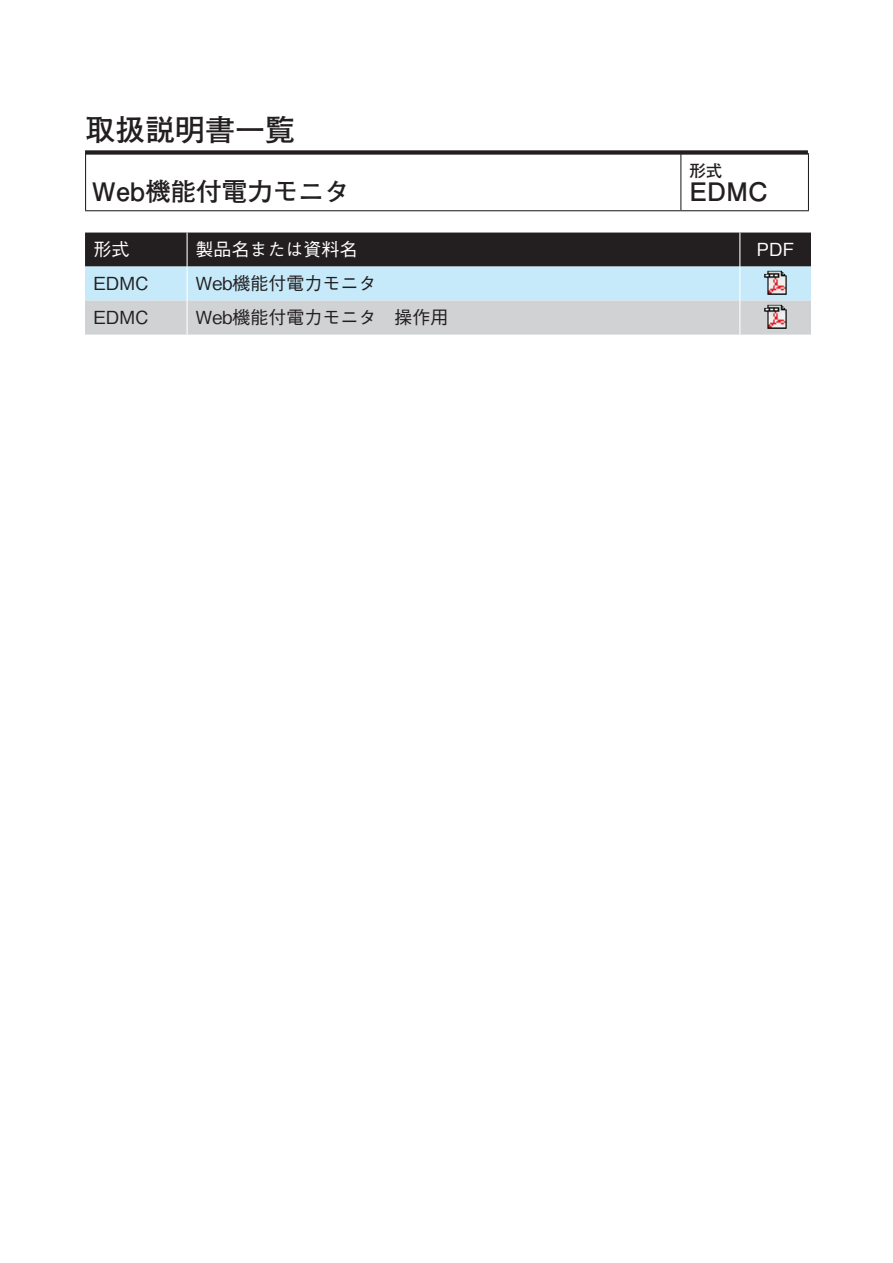
<style>
.page{position:relative;width:893px;height:1263px;background:#fff}
.page>*{position:absolute;margin:0;border:0;box-sizing:border-box;transform-origin:0 0}
.t1{font:700 30px "Futo Go B101 Pro";color:#231f20}
.t2{font:700 25.5px "Futo Go B101 Pro";color:#231f20}
.t3{font:500 18px "Gothic BBB Pro";color:#231f20}
.t4{font:500 18px "Gothic BBB Pro";color:#fff}
.t5{font:700 16.5px "Futo Go B101 Pro";color:#231f20}
</style>
<div class="page">
<div style="left:85px;top:150px;width:723px;height:5px;background:#231f20"></div>
<hr style="left:681px;top:153px;width:128px;height:1px;background:#231f20">
<hr style="left:680px;top:154px;width:1px;height:56px;background:#231f20">
<hr style="left:85px;top:154px;width:1px;height:56px;background:#231f20">
<hr style="left:808px;top:154px;width:1px;height:56px;background:#231f20">
<hr style="left:85px;top:210px;width:596px;height:1px;background:#231f20">
<hr style="left:681px;top:210px;width:128px;height:1px;background:#231f20">
<svg style="left:85px;top:233px;width:726px;height:102px;background:#949ea5"></svg>
<hr style="left:187px;top:233px;width:1px;height:34px;background:#fff">
<hr style="left:739px;top:233px;width:1px;height:34px;background:#fff">
<hr style="left:187px;top:267px;width:1px;height:34px;background:#fff">
<hr style="left:739px;top:267px;width:1px;height:34px;background:#fff">
<hr style="left:187px;top:301px;width:1px;height:34px;background:#fff">
<hr style="left:739px;top:301px;width:1px;height:34px;background:#fff">
<img style="left:764px;top:271px;width:23px;height:24px">
<img style="left:764px;top:305px;width:23px;height:24px">
<h1 class="t1" style="left:85px;top:106px;width:211px">取扱説明書一覧</h1>
<h2 class="t2" style="left:92px;top:171px;width:259px">Web機能付電力モニタ</h2>
<p class="t4" style="left:94px;top:235px;width:37px">形式</p>
<p class="t4" style="left:196px;top:235px;width:163px">製品名または資料名</p>
<p class="t3" style="left:94px;top:269px;width:57px">EDMC</p>
<p class="t3" style="left:196px;top:269px;width:183px">Web機能付電力モニタ</p>
<p class="t3" style="left:94px;top:303px;width:57px">EDMC</p>
<p class="t3" style="left:196px;top:303px;width:255px">Web機能付電力モニタ　操作用</p>
<p class="t5" style="left:689px;top:157px;width:34px">形式</p>
<h2 class="t2" style="left:689px;top:171px;width:80px">EDMC</h2>
<p class="t4" style="left:757px;top:235px;width:39px">PDF</p>
</div>
